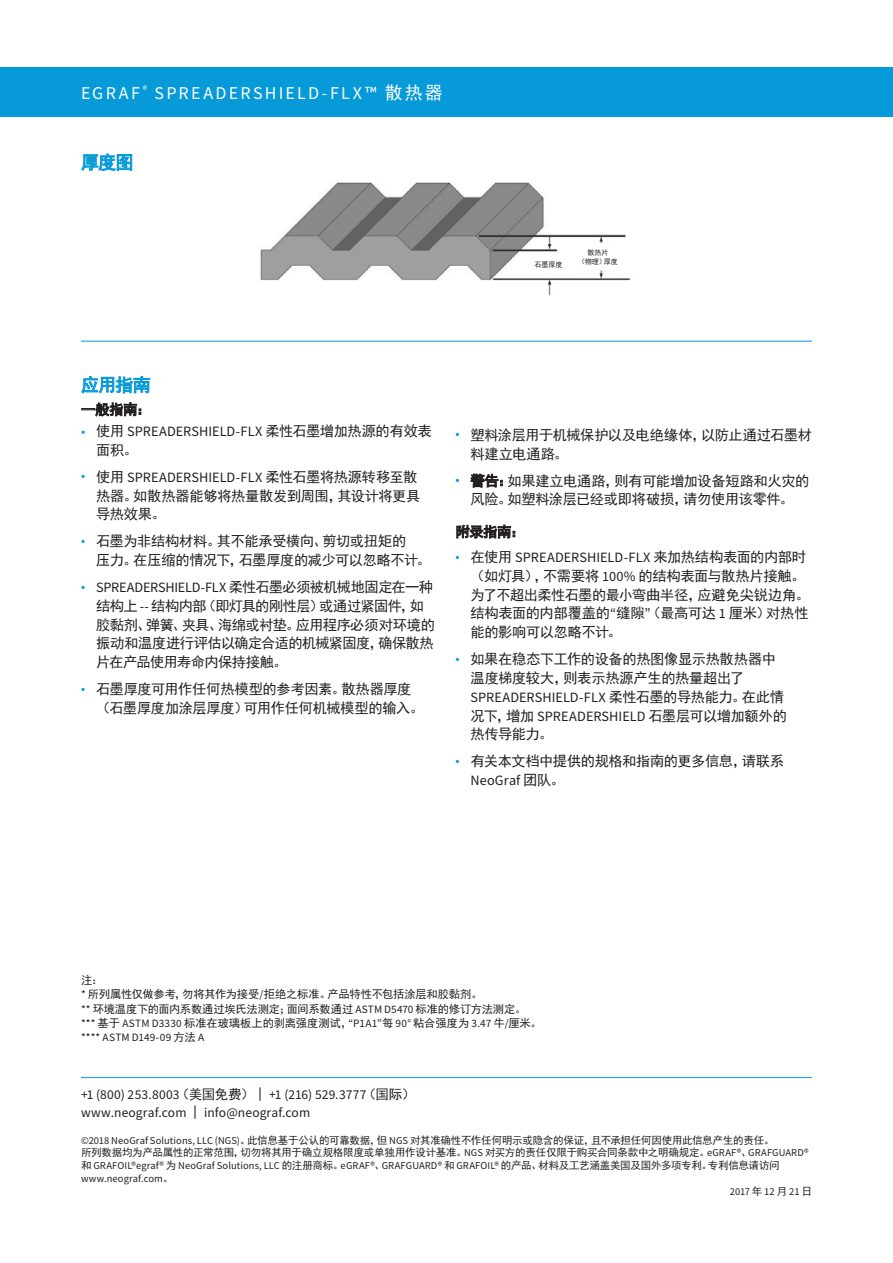
<style>
.page{position:relative;width:893px;height:1263px;background:#fff}
.page>*{position:absolute;margin:0;border:0;box-sizing:border-box;transform-origin:0 0}
.Back_Page_Title{font:18px "Source Sans Pro";letter-spacing:.125em;color:#fff}
.Headline{font:18px "Sim Hei";letter-spacing:-.04em;color:#069ad9}
.Body_Copy{font:14.25px/18.8px "Sim Hei";letter-spacing:-.025em;color:#231f20}
.Body_Copy-2{font:14.25px/18.8px "Source Sans Pro";letter-spacing:.005em;color:#231f20}
.Body_Copy-3{font:13.5px "Source Sans Pro";letter-spacing:.01em;color:#231f20}
.Notes{font:11.25px "Sim Hei";letter-spacing:-.015em;color:#231f20}
.Notes-2{font:11.25px "Source Sans Pro";letter-spacing:.015em;color:#231f20}
.Footer{font:10.5px/12.8px "Sim Hei";letter-spacing:-.025em;color:#231f20}
.Footer-2{font:10.5px "Source Sans Pro";color:#231f20}
.Body_Copy-4{font:7.05px/9px "Sim Hei";color:#231f20;text-align:center}
.s1{font-family:"Sim Hei"}
.s2{color:#00aeef}
.s3{font-family:"Source Sans Pro";font-size:13.5px;color:#069ad9}
.s4{font-family:"Source Sans Pro"}
</style>
<div class="page">
<div style="left:0;top:68px;width:893px;height:49px;background:#069ad9"></div>
<svg style="left:81px;top:153px;width:51px;height:18px"></svg>
<hr style="left:81px;top:1077px;width:731px;height:1px;background:#069ad9">
<img style="left:260px;top:182px;width:371px;height:113px">
<svg style="left:81px;top:376px;width:69px;height:18px"></svg>
<svg style="left:81px;top:402px;width:60px;height:14px"></svg>
<svg style="left:470px;top:473px;width:32px;height:14px"></svg>
<svg style="left:457px;top:525px;width:58px;height:14px"></svg>
<hr style="left:81px;top:341px;width:731px;height:1px;background:#069ad9">
<div style="left:528px;top:254px;width:41px;height:20px;background:#fff"></div>
<div style="left:577px;top:244px;width:42px;height:26px;background:#fff"></div>
<p class="Back_Page_Title" style="left:81px;top:82px;width:363px">EGRAF <sup>®</sup> SPREADERSHIELD-FLX™ <span class="s1">散热器</span></p>
<p class="Headline" style="left:81px;top:153px;width:54px">厚度图</p>
<p class="Body_Copy-4" style="left:535px;top:260px;width:29px">石墨厚度</p>
<p class="Body_Copy-4" style="left:578px;top:248px;width:41px">散热片<br>（物理）厚度</p>
<p class="Headline" style="left:81px;top:376px;width:71px">应用指南</p>
<p class="Body_Copy" style="left:81px;top:400px;width:71px">一般指南：</p>
<p class="Body_Copy-2" style="left:96px;top:422px;width:337px;text-indent:-15px"><span class="s2">•</span> <span class="s1">使用</span> SPREADERSHIELD-FLX <span class="s1">柔性石墨增加热源的有效表面积。</span></p>
<p class="Body_Copy" style="left:96px;top:468px;width:326px;text-indent:-15px"><span class="s3">•</span> 使用 <span class="s4">SPREADERSHIELD-FLX</span> 柔性石墨将热源转移至散热器。如散热器能够将热量散发到周围，其设计将更具导热效果。</p>
<p class="Body_Copy" style="left:96px;top:532px;width:336px;text-indent:-15px"><span class="s3">•</span> 石墨为非结构材料。其不能承受横向、剪切或扭矩的<br>压力。在压缩的情况下，石墨厚度的减少可以忽略不计。</p>
<p class="Body_Copy" style="left:96px;top:578px;width:340px;text-indent:-15px"><span class="s3">•</span> <span class="s4">SPREADERSHIELD-FLX</span> 柔性石墨必须被机械地固定在一种结构上 <span class="s4">--</span> 结构内部（即灯具的刚性层）或通过紧固件，如胶黏剂、弹簧、夹具、海绵或衬垫。应用程序必须对环境的振动和温度进行评估以确定合适的机械紧固度，确保散热片在产品使用寿命内保持接触。</p>
<p class="Body_Copy" style="left:96px;top:680px;width:330px;text-indent:-15px"><span class="s3">•</span> 石墨厚度可用作任何热模型的参考因素。散热器厚度（石墨厚度加涂层厚度）可用作任何机械模型的输入。</p>
<p class="Body_Copy" style="left:470px;top:426px;width:343px;text-indent:-15px"><span class="s3">•</span> 塑料涂层用于机械保护以及电绝缘体，以防止通过石墨材料建立电通路。</p>
<p class="Body_Copy" style="left:455px;top:471px;width:355px;text-align:center"><span class="s3">•</span> 警告：如果建立电通路，则有可能增加设备短路和火灾的风险。如塑料涂层已经或即将破损，请勿使用该零件。</p>
<p class="Body_Copy" style="left:455px;top:522px;width:71px">附录指南：</p>
<p class="Body_Copy" style="left:470px;top:548px;width:341px;text-indent:-15px"><span class="s3">•</span> 在使用 <span class="s4">SPREADERSHIELD-FLX</span> 来加热结构表面的内部时（如灯具），不需要将 <span class="s4">100%</span> 的结构表面与散热片接触。为了不超出柔性石墨的最小弯曲半径，应避免尖锐边角。结构表面的内部覆盖的<span class="s4">“</span>缝隙<span class="s4">”</span>（最高可达 <span class="s4">1</span> 厘米）对热性能的影响可以忽略不计。</p>
<p class="Body_Copy" style="left:470px;top:650px;width:318px;text-indent:-15px"><span class="s3">•</span> 如果在稳态下工作的设备的热图像显示热散热器中温度梯度较大，则表示热源产生的热量超出了<br><span class="s4">SPREADERSHIELD-FLX</span> 柔性石墨的导热能力。在此情况下，增加 <span class="s4">SPREADERSHIELD</span> 石墨层可以增加额外的热传导能力。</p>
<p class="Body_Copy" style="left:470px;top:752px;width:315px;text-indent:-15px"><span class="s3">•</span> 有关本文档中提供的规格和指南的更多信息，请联系<br><span class="s4">NeoGraf</span> 团队。</p>
<p class="Notes" style="left:81px;top:974px;width:23px">注：</p>
<p class="Notes" style="left:81px;top:989px;width:403px"><span class="s4">*</span> 所列属性仅做参考，勿将其作为接受<span class="s4">/</span>拒绝之标准。产品特性不包括涂层和胶黏剂。</p>
<p class="Notes" style="left:81px;top:1003px;width:446px"><span class="s4">**</span> 环境温度下的面内系数通过埃氏法测定；面间系数通过 <span class="s4">ASTM D5470</span> 标准的修订方法测定。</p>
<p class="Notes" style="left:81px;top:1017px;width:462px"><span class="s4">***</span> 基于 <span class="s4">ASTM D3330</span> 标准在玻璃板上的剥离强度测试，<span class="s4">“P1A1”</span>每 <span class="s4">90°</span> 粘合强度为 <span class="s4">3.47</span> 牛<span class="s4">/</span>厘米。</p>
<p class="Notes-2" style="left:81px;top:1030px;width:125px">**** ASTM D149-09 <span class="s1">方法</span> A</p>
<p class="Body_Copy-3" style="left:81px;top:1086px;width:336px">+1 (800) 253.8003<span class="s1">（美国免费） |</span> +1 (216) 529.3777<span class="s1">（国际）</span></p>
<p class="Body_Copy-3" style="left:81px;top:1104px;width:231px">www.neograf.com <span class="s1">|</span> info@neograf.com</p>
<p class="Footer" style="left:81px;top:1134px;width:729px"><span class="s4">©2018 NeoGraf Solutions, LLC (NGS)</span>。此信息基于公认的可靠数据，但 <span class="s4">NGS</span> 对其准确性不作任何明示或隐含的保证，且不承担任何因使用此信息产生的责任。<br>所列数据均为产品属性的正常范围，切勿将其用于确立规格限度或单独用作设计基准。<span class="s4">NGS</span> 对买方的责任仅限于购买合同条款中之明确规定。<span class="s4">eGRAF®</span>、<span class="s4">GRAFGUARD®</span>和 <span class="s4">GRAFOIL®egraf®</span> 为 <span class="s4">NeoGraf Solutions, LLC</span> 的注册商标。<span class="s4">eGRAF®</span>、<span class="s4">GRAFGUARD®</span> 和 <span class="s4">GRAFOIL®</span> 的产品、材料及工艺涵盖美国及国外多项专利。专利信息请访问<span class="s4">www.neograf.com</span>。</p>
<p class="Footer-2" style="left:730px;top:1184px;width:84px">2017 <span class="s1">年</span> 12 <span class="s1">月</span> 21 <span class="s1">日</span></p>
</div>
